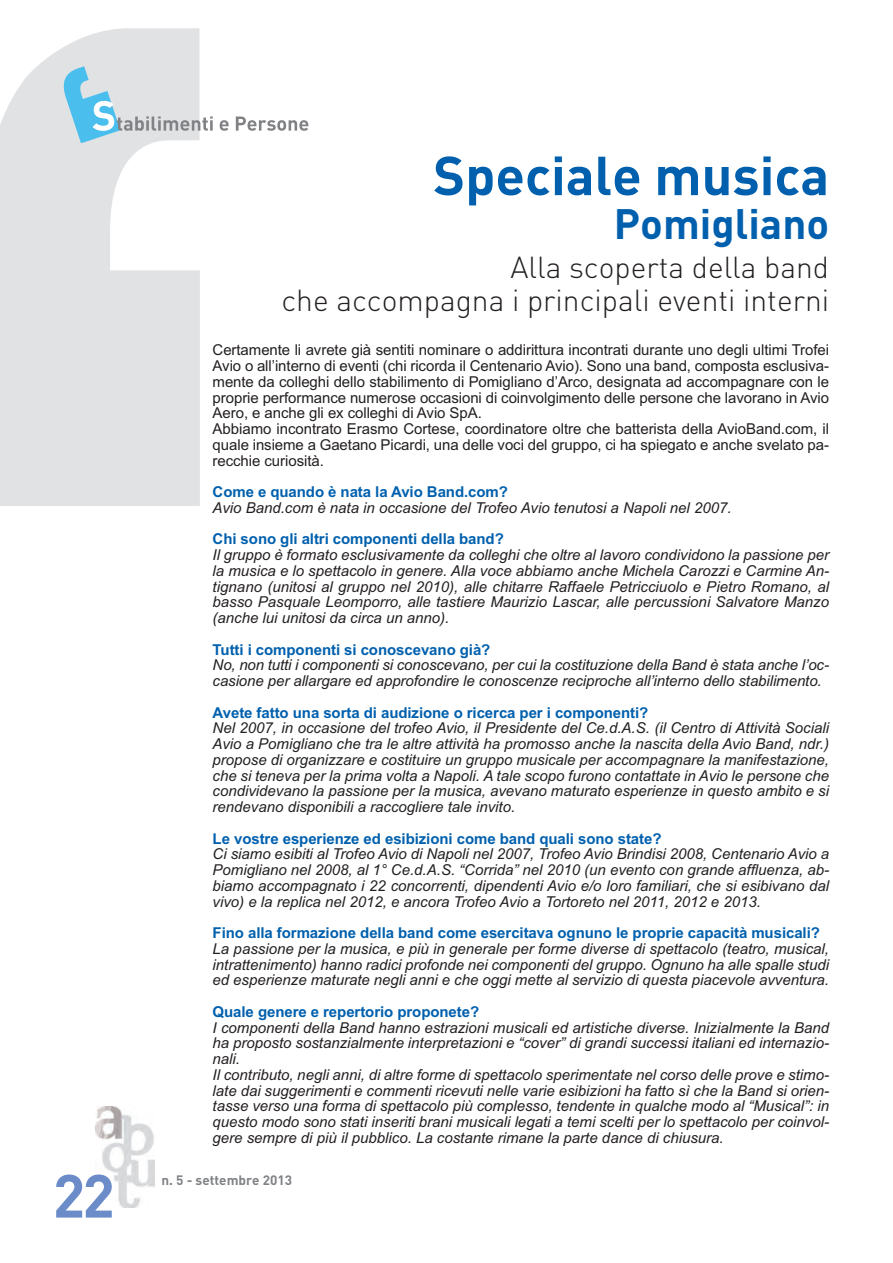
<style>
.page{position:relative;width:893px;height:1263px;background:#fff}
.page>*{position:absolute;margin:0;border:0;box-sizing:border-box;transform-origin:0 0}
.t1{font:60px "DIN Bold";color:#6b8cc8}
.t2{font:54px "DIN Bold";color:#0160ae}
.t3{font:42px "DIN Bold";color:#0160ae}
.t4{font:300 30px/33px "DIN";color:#231f20;text-align:right}
.t5{font:italic 15px/15.8px "Arial";color:#231f20;text-align:justify}
.t6{font:15px/15.8px "Arial";letter-spacing:-.005em;color:#231f20}
.t7{font:700 15px "Arial";letter-spacing:-.005em;color:#0160ae}
.t8{font:13.5px "DIN Bold";color:#808285}
</style>
<div class="page">
<hr style="left:892px;top:0;width:1px;height:1263px;background:#4abfee">
<svg style="left:0;top:28px;width:200px;height:478px;fill:#e1e2e4"></svg>
<svg style="left:64px;top:66px;width:149px;height:77px;background:#c6dae4"></svg>
<svg style="left:220px;top:120px;width:9px;height:11px"></svg>
<svg style="left:236px;top:117px;width:72px;height:14px"></svg>
<img style="left:96px;top:1107px;width:58px;height:101px">
<h1 class="t1" style="left:53px;top:1175px;width:64px">22</h1>
<h2 class="t2" style="left:433px;top:157px;width:397px">Speciale musica</h2>
<h3 class="t3" style="left:614px;top:209px;width:217px">Pomigliano</h3>
<h3 class="t4" style="left:281px;top:254px;width:549px">Alla scoperta della band<br>che accompagna i principali eventi interni</h3>
<p class="t6" style="left:213px;top:344px;width:618px">Certamente li avrete già sentiti nominare o addirittura incontrati durante uno degli ultimi Trofei Avio o all’interno di eventi (chi ricorda il Centenario Avio). Sono una band, composta esclusiva&shy;mente da colleghi dello stabilimento di Pomigliano d’Arco, designata ad accompagnare con le proprie performance numerose occasioni di coinvolgimento delle persone che lavorano in Avio Aero, e anche gli ex colleghi di Avio SpA.<br>Abbiamo incontrato Erasmo Cortese, coordinatore oltre che batterista della AvioBand.com, il quale insieme a Gaetano Picardi, una delle voci del gruppo, ci ha spiegato e anche svelato pa&shy;recchie curiosità.</p>
<p class="t7" style="left:213px;top:486px;width:297px">Come e quando è nata la Avio Band.com?</p>
<p class="t5" style="left:213px;top:501px;width:520px">Avio Band.com è nata in occasione del Trofeo Avio tenutosi a Napoli nel 2007.</p>
<p class="t7" style="left:213px;top:534px;width:293px">Chi sono gli altri componenti della band?</p>
<p class="t5" style="left:213px;top:548px;width:618px">Il gruppo è formato esclusivamente da colleghi che oltre al lavoro condividono la passione per la musica e lo spettacolo in genere. Alla voce abbiamo anche Michela Carozzi e Carmine An&shy;tignano (unitosi al gruppo nel 2010), alle chitarre Raffaele Petricciuolo e Pietro Romano, al basso Pasquale Leomporro, alle tastiere Maurizio Lascar, alle percussioni Salvatore Manzo (anche lui unitosi da circa un anno).</p>
<p class="t7" style="left:213px;top:644px;width:279px">Tutti i componenti si conoscevano già?</p>
<p class="t5" style="left:213px;top:659px;width:618px">No, non tutti i componenti si conoscevano, per cui la costituzione della Band è stata anche l’oc&shy;casione per allargare ed approfondire le conoscenze reciproche all’interno dello stabilimento.</p>
<p class="t7" style="left:213px;top:707px;width:437px">Avete fatto una sorta di audizione o ricerca per i componenti?</p>
<p class="t5" style="left:213px;top:722px;width:618px">Nel 2007, in occasione del trofeo Avio, il Presidente del Ce.d.A.S. (il Centro di Attività Sociali Avio a Pomigliano che tra le altre attività ha promosso anche la nascita della Avio Band, ndr.) propose di organizzare e costituire un gruppo musicale per accompagnare la manifestazione, che si teneva per la prima volta a Napoli. A tale scopo furono contattate in Avio le persone che condividevano la passione per la musica, avevano maturato esperienze in questo ambito e si rendevano disponibili a raccogliere tale invito.</p>
<p class="t7" style="left:213px;top:833px;width:450px">Le vostre esperienze ed esibizioni come band quali sono state?</p>
<p class="t5" style="left:213px;top:848px;width:618px">Ci siamo esibiti al Trofeo Avio di Napoli nel 2007, Trofeo Avio Brindisi 2008, Centenario Avio a Pomigliano nel 2008, al 1° Ce.d.A.S. “Corrida” nel 2010 (un evento con grande affluenza, ab&shy;biamo accompagnato i 22 concorrenti, dipendenti Avio e/o loro familiari, che si esibivano dal vivo) e la replica nel 2012, e ancora Trofeo Avio a Tortoreto nel 2011, 2012 e 2013.</p>
<p class="t7" style="left:213px;top:927px;width:609px">Fino alla formazione della band come esercitava ognuno le proprie capacità musicali?</p>
<p class="t5" style="left:213px;top:942px;width:618px">La passione per la musica, e più in generale per forme diverse di spettacolo (teatro, musical, intrattenimento) hanno radici profonde nei componenti del gruppo. Ognuno ha alle spalle studi ed esperienze maturate negli anni e che oggi mette al servizio di questa piacevole avventura.</p>
<p class="t7" style="left:213px;top:1006px;width:268px">Quale genere e repertorio proponete?</p>
<p class="t5" style="left:213px;top:1021px;width:618px;text-align:left">I componenti della Band hanno estrazioni musicali ed artistiche diverse. Inizialmente la Band ha proposto sostanzialmente interpretazioni e “cover” di grandi successi italiani ed internazio&shy;nali.<br>Il contributo, negli anni, di altre forme di spettacolo sperimentate nel corso delle prove e stimo&shy;late dai suggerimenti e commenti ricevuti nelle varie esibizioni ha fatto sì che la Band si orien&shy;tasse verso una forma di spettacolo più complesso, tendente in qualche modo al “Musical”: in questo modo sono stati inseriti brani musicali legati a temi scelti per lo spettacolo per coinvol&shy;gere sempre di più il pubblico. La costante rimane la parte dance di chiusura.</p>
<p class="t8" style="left:162px;top:1176px;width:132px">n. 5 - settembre 2013</p>
</div>
